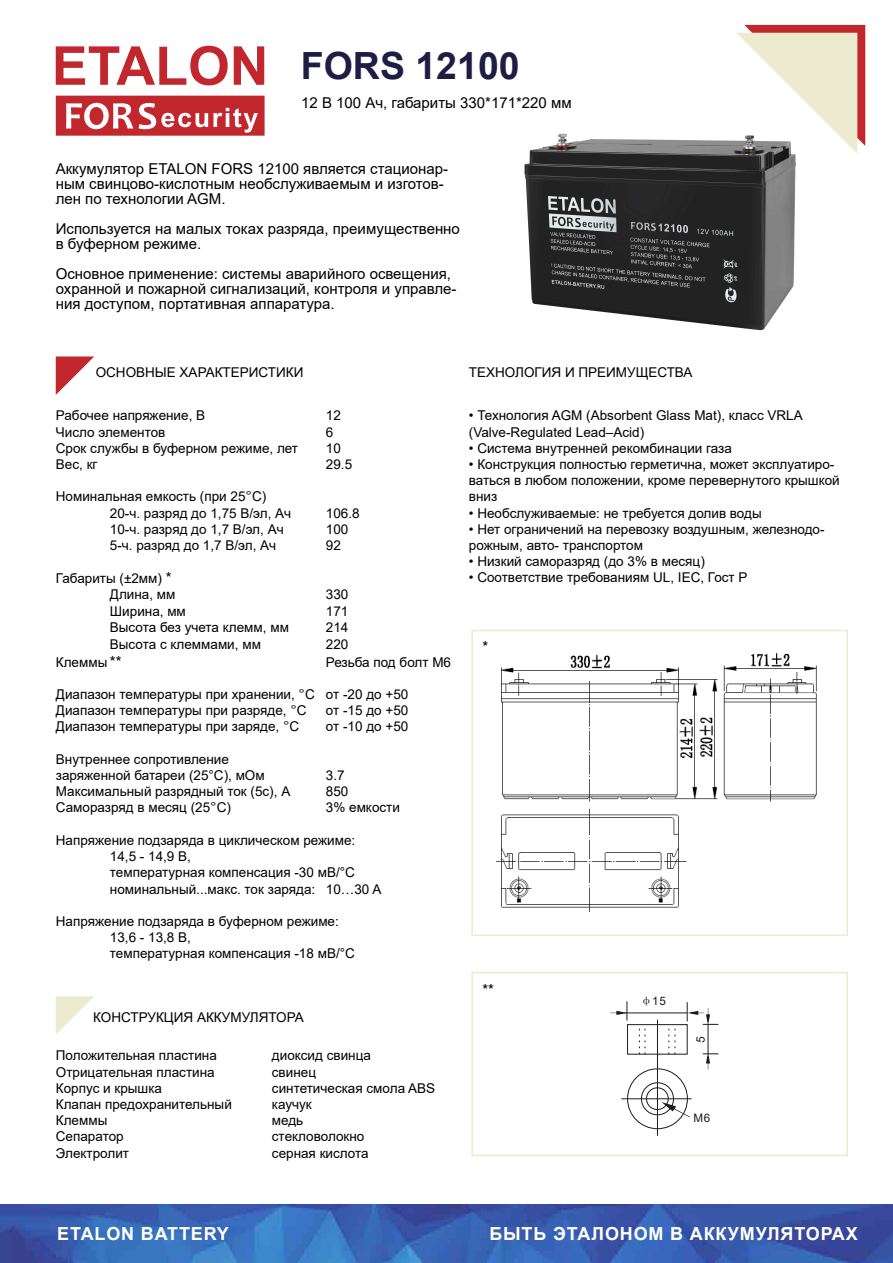
<style>
.page{position:relative;width:893px;height:1263px;background:#fff}
.page>*{position:absolute;margin:0;border:0;box-sizing:border-box;transform-origin:0 0}
.t1{font:700 37.5px "Arial";color:#1e1d44}
.t2{font:700 18px "Arial";letter-spacing:.045em;color:#fff}
.t3{font:15px/15px "Arial";color:#000}
.t4{font:13.5px/16.2px "Arial";color:#000}
.t5{font:11.7px "Arial";color:#1d1d1b}
.s1{color:#1d1d1b}
.s2{font-size:15px}
.s3{font-family:"Sim Sun"}
</style>
<div class="page">
<img style="left:524px;top:133px;width:272px;height:198px">
<div style="left:471px;top:972px;width:377px;height:184px;border:2px solid #edebcf"></div>
<svg style="left:56px;top:356px;width:38px;height:39px"></svg>
<svg style="left:56px;top:46px;width:172px;height:39px"></svg>
<svg style="left:234px;top:46px;width:30px;height:39px"></svg>
<svg style="left:56px;top:96px;width:209px;height:40px"></svg>
<svg style="left:736px;top:25px;width:129px;height:129px"></svg>
<img style="left:0;top:1204px;width:893px;height:59px">
<div style="left:471px;top:630px;width:377px;height:306px;border:2px solid #edebcf"></div>
<svg style="left:56px;top:996px;width:38px;height:38px"></svg>
<div style="left:627px;top:1024px;width:60px;height:30px;border:1px solid #1d1d1b"></div>
<svg style="left:610px;top:1001px;width:18px;height:19px"></svg>
<hr style="left:624px;top:1013px;width:63px;height:1px;background:#1d1d1b">
<svg style="left:687px;top:1002px;width:31px;height:23px"></svg>
<hr style="left:708px;top:1024px;width:1px;height:30px;background:#1d1d1b">
<svg style="left:703px;top:1052px;width:15px;height:17px"></svg>
<svg style="left:639px;top:1025px;width:7px;height:29px"></svg>
<svg style="left:668px;top:1025px;width:1px;height:29px"></svg>
<svg style="left:675px;top:1025px;width:1px;height:29px"></svg>
<div style="left:627px;top:1069px;width:61px;height:60px;border:1px solid #1d1d1b;border-radius:50%"></div>
<div style="left:641px;top:1082px;width:33px;height:33px;border:1px solid #1d1d1b;border-radius:50%"></div>
<div style="left:646px;top:1087px;width:22px;height:23px;border:1px solid #1d1d1b;border-radius:50%"></div>
<svg style="left:661px;top:1102px;width:29px;height:15px"></svg>
<hr style="left:621px;top:1098px;width:71px;height:1px;background:#1d1d1b">
<hr style="left:657px;top:1020px;width:1px;height:116px;background:#1d1d1b">
<img style="left:495px;top:652px;width:322px;height:259px">
<h1 class="t1" style="left:301px;top:39px;width:220px">FORS 12100</h1>
<p class="t3" style="left:301px;top:96px;width:272px">12 В 100 Ач, габариты 330*171*220 мм</p>
<p class="t3" style="left:56px;top:161px;width:394px">Аккумулятор ETALON FORS 12100 является стационар&shy;ным свинцово-кислотным необслуживаемым и изготов&shy;лен по технологии AGM.</p>
<p class="t3" style="left:56px;top:221px;width:406px">Используется на малых токах разряда, преимущественно в буферном режиме.</p>
<p class="t3" style="left:56px;top:266px;width:402px">Основное применение: системы аварийного освещения, охранной и пожарной сигнализаций, контроля и управле&shy;ния доступом, портативная аппаратура.</p>
<p class="t4" style="left:96px;top:364px;width:209px">ОСНОВНЫЕ ХАРАКТЕРИСТИКИ</p>
<p class="t4" style="left:56px;top:407px;width:151px">Рабочее напряжение, В</p>
<p class="t4" style="left:326px;top:407px;width:17px">12</p>
<p class="t4" style="left:56px;top:424px;width:111px">Число элементов</p>
<p class="t4" style="left:326px;top:424px;width:9px">6</p>
<p class="t4" style="left:56px;top:440px;width:244px">Срок службы в буферном режиме, лет</p>
<p class="t4" style="left:326px;top:440px;width:17px">10</p>
<p class="t4" style="left:56px;top:456px;width:43px">Вес, кг</p>
<p class="t4" style="left:326px;top:456px;width:28px">29.5</p>
<p class="t4" style="left:110px;top:488px;width:183px;text-indent:-54px">Номинальная емкость (при 25<span class="s1">°</span>C)<br>20-ч. разряд до 1,75 В/эл, Ач</p>
<p class="t4" style="left:326px;top:505px;width:35px">106.8</p>
<p class="t4" style="left:110px;top:521px;width:175px">10-ч. разряд до 1,7 В/эл, Ач</p>
<p class="t4" style="left:326px;top:521px;width:24px">100</p>
<p class="t4" style="left:110px;top:537px;width:168px">5-ч. разряд до 1,7 В/эл, Ач</p>
<p class="t4" style="left:326px;top:537px;width:17px">92</p>
<p class="t4" style="left:56px;top:570px;width:121px;text-align:right">Габариты (±2мм) <span class="s2">*<br></span>Длина, мм</p>
<p class="t4" style="left:326px;top:586px;width:24px">330</p>
<p class="t4" style="left:110px;top:603px;width:78px">Ширина, мм</p>
<p class="t4" style="left:326px;top:603px;width:24px">171</p>
<p class="t4" style="left:110px;top:619px;width:181px">Высота без учета клемм, мм</p>
<p class="t4" style="left:326px;top:619px;width:24px">214</p>
<p class="t4" style="left:110px;top:636px;width:153px">Высота с клеммами, мм</p>
<p class="t4" style="left:326px;top:636px;width:24px">220</p>
<p class="t4" style="left:56px;top:654px;width:67px">Клеммы <span class="s2">**</span></p>
<p class="t4" style="left:326px;top:654px;width:127px">Резьба под болт М6</p>
<p class="t4" style="left:56px;top:686px;width:354px">Диапазон температуры при хранении, <span class="s1">°</span>С от -20 до +50<br>Диапазон температуры при разряде, <span class="s1">°</span>С</p>
<p class="t4" style="left:326px;top:702px;width:84px">от -15 до +50</p>
<p class="t4" style="left:56px;top:718px;width:245px">Диапазон температуры при заряде, <span class="s1">°</span>С</p>
<p class="t4" style="left:326px;top:718px;width:84px">от -10 до +50</p>
<p class="t4" style="left:56px;top:751px;width:210px">Внутреннее сопротивление заряженной батареи (25°С), мОм</p>
<p class="t4" style="left:326px;top:767px;width:20px">3.7</p>
<p class="t4" style="left:56px;top:783px;width:236px">Максимальный разрядный ток (5с), А</p>
<p class="t4" style="left:326px;top:783px;width:24px">850</p>
<p class="t4" style="left:56px;top:799px;width:177px">Саморазряд в месяц (25<span class="s1">°</span>С)</p>
<p class="t4" style="left:326px;top:799px;width:76px">3% емкости</p>
<p class="t4" style="left:110px;top:832px;width:273px;text-indent:-54px">Напряжение подзаряда в циклическом режиме:<br>14,5 - 14,9 В,<br>температурная компенсация -30 мВ/°С номинальный...макс. ток заряда: 10…30 A</p>
<p class="t4" style="left:110px;top:913px;width:247px;text-indent:-54px">Напряжение подзаряда в буферном режиме:<br>13,6 - 13,8 В,<br>температурная компенсация -18 мВ/°С</p>
<p class="t4" style="left:93px;top:1009px;width:212px">КОНСТРУКЦИЯ АККУМУЛЯТОРА</p>
<p class="t4" style="left:56px;top:1047px;width:163px">Положительная пластина</p>
<p class="t4" style="left:272px;top:1047px;width:101px">диоксид свинца</p>
<p class="t4" style="left:56px;top:1064px;width:160px">Отрицательная пластина</p>
<p class="t4" style="left:272px;top:1064px;width:46px">свинец</p>
<p class="t4" style="left:56px;top:1080px;width:108px">Корпус и крышка</p>
<p class="t4" style="left:272px;top:1080px;width:165px">синтетическая смола ABS</p>
<p class="t4" style="left:56px;top:1096px;width:177px">Клапан предохранительный</p>
<p class="t4" style="left:272px;top:1096px;width:42px">каучук</p>
<p class="t4" style="left:56px;top:1112px;width:53px">Клеммы</p>
<p class="t4" style="left:272px;top:1112px;width:33px">медь</p>
<p class="t4" style="left:56px;top:1128px;width:69px">Сепаратор</p>
<p class="t4" style="left:272px;top:1128px;width:94px">стекловолокно</p>
<p class="t4" style="left:56px;top:1145px;width:75px">Электролит</p>
<p class="t4" style="left:272px;top:1145px;width:98px">серная кислота</p>
<p class="t4" style="left:469px;top:364px;width:225px">ТЕХНОЛОГИЯ И ПРЕИМУЩЕСТВА</p>
<p class="t4" style="left:469px;top:407px;width:335px">• Технология AGM (Absorbent Glass Mat), класс VRLA (Valve-Regulated Lead–Acid)</p>
<p class="t4" style="left:469px;top:440px;width:265px">• Система внутренней рекомбинации газа</p>
<p class="t4" style="left:469px;top:456px;width:372px">• Конструкция полностью герметична, может эксплуатиро&shy;ваться в любом положении, кроме перевернутого крышкой вниз</p>
<p class="t4" style="left:469px;top:505px;width:294px">• Необслуживаемые: не требуется долив воды</p>
<p class="t4" style="left:469px;top:521px;width:357px">• Нет ограничений на перевозку воздушным, железнодо&shy;рожным, авто- транспортом</p>
<p class="t4" style="left:469px;top:553px;width:237px">• Низкий саморазряд (до 3% в месяц)</p>
<p class="t4" style="left:469px;top:569px;width:280px">• Соответствие требованиям UL, IEC, Гост Р</p>
<p class="t3" style="left:482px;top:640px;width:7px">*</p>
<p class="t3" style="left:482px;top:982px;width:13px">**</p>
<p class="t5" style="left:641px;top:993px;width:27px"><span class="s3">φ</span>15</p>
<p class="t5" style="left:693px;top:1109px;width:18px">M6</p>
<h2 class="t2" style="left:57px;top:1221px;width:173px">ETALON BATTERY</h2>
<h2 class="t2" style="left:489px;top:1221px;width:370px">БЫТЬ ЭТАЛОНОМ В АККУМУЛЯТОРАХ</h2>
</div>
